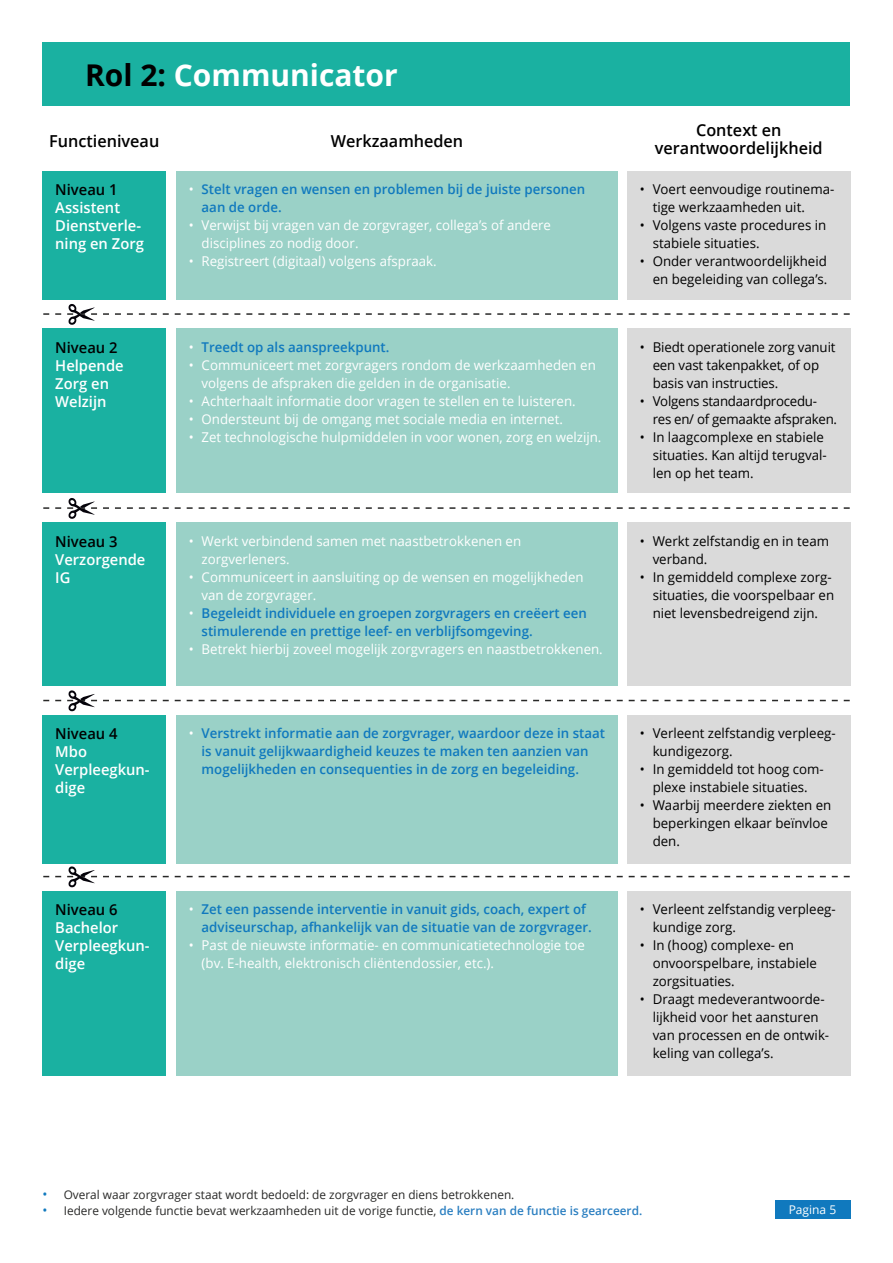
<style>
.page{position:relative;width:893px;height:1263px;background:#fff}
.page>*{position:absolute;margin:0;border:0;box-sizing:border-box;transform-origin:0 0}
.t1{font:700 30px "Open Sans";color:#fff}
.t2{font:600 16.5px/18px "Open Sans";color:#000;text-align:center}
.t3{font:600 15px/18px "Open Sans";color:#fff}
.t4{font:600 15px "Open Sans";color:#000}
.t5{font:13.5px/18px "Open Sans";color:#000}
.t6{font:13.5px/18px "Open Sans";color:#fff}
.t7{font:600 13.5px/18px "Open Sans";color:#1079be}
.t8{font:13.5px/18px "Open Sans";letter-spacing:-.02em;color:#000}
.t9{font:12px "Open Sans";color:#282827}
.t10{font:12px "Open Sans";color:#fff}
.s1{color:#000}
.s2{font-weight:400;color:#fff}
.s3{font-size:13.5px;color:#1079be}
.s4{font-weight:600;color:#2b7fc1}
</style>
<div class="page">
<div style="left:774px;top:1201px;width:76px;height:18px;background:#1079be"></div>
<div style="left:43px;top:43px;width:807px;height:63px;background:#1ab1a1"></div>
<div style="left:43px;top:171px;width:123px;height:129px;background:#1ab1a1"></div>
<div style="left:176px;top:171px;width:442px;height:129px;background:#9ad1c7"></div>
<div style="left:627px;top:171px;width:223px;height:129px;background:#dadada"></div>
<div style="left:43px;top:329px;width:123px;height:164px;background:#1ab1a1"></div>
<div style="left:176px;top:329px;width:442px;height:164px;background:#9ad1c7"></div>
<div style="left:627px;top:329px;width:223px;height:164px;background:#dadada"></div>
<div style="left:43px;top:522px;width:123px;height:164px;background:#1ab1a1"></div>
<div style="left:176px;top:523px;width:442px;height:163px;background:#9ad1c7"></div>
<div style="left:627px;top:523px;width:223px;height:163px;background:#dadada"></div>
<svg style="left:43px;top:498px;width:807px;height:21px"></svg>
<svg style="left:43px;top:304px;width:807px;height:21px"></svg>
<div style="left:43px;top:715px;width:123px;height:148px;background:#1ab1a1"></div>
<div style="left:176px;top:715px;width:442px;height:148px;background:#9ad1c7"></div>
<div style="left:627px;top:715px;width:223px;height:148px;background:#dadada"></div>
<svg style="left:43px;top:690px;width:807px;height:22px"></svg>
<div style="left:43px;top:891px;width:123px;height:184px;background:#1ab1a1"></div>
<div style="left:176px;top:891px;width:442px;height:184px;background:#9ad1c7"></div>
<div style="left:627px;top:891px;width:223px;height:184px;background:#dadada"></div>
<svg style="left:43px;top:866px;width:807px;height:22px"></svg>
<h1 class="t1" style="left:85px;top:54px;width:314px"><span class="s1">Rol 2:</span> Communicator</h1>
<p class="t2" style="left:49px;top:132px;width:112px">Functieniveau</p>
<p class="t2" style="left:331px;top:132px;width:134px">Werkzaamheden</p>
<p class="t2" style="left:655px;top:121px;width:169px">Context en verantwoordelijkheid</p>
<p class="t4" style="left:55px;top:180px;width:64px">Niveau 1</p>
<p class="t3" style="left:55px;top:199px;width:90px">Assistent<br>Dienstverle&shy;ning en Zorg</p>
<p class="t4" style="left:55px;top:337px;width:64px">Niveau 2</p>
<p class="t3" style="left:55px;top:356px;width:70px">Helpende<br>Zorg en<br>Welzijn</p>
<p class="t4" style="left:55px;top:531px;width:64px">Niveau 3</p>
<p class="t3" style="left:55px;top:550px;width:92px">Verzorgende<br>IG</p>
<p class="t4" style="left:55px;top:723px;width:64px">Niveau 4</p>
<p class="t3" style="left:55px;top:742px;width:96px">Mbo<br>Verpleegkun&shy;dige</p>
<p class="t4" style="left:55px;top:899px;width:64px">Niveau 6</p>
<p class="t3" style="left:55px;top:918px;width:96px">Bachelor<br>Verpleegkun&shy;dige</p>
<p class="t7" style="left:202px;top:180px;width:385px;text-indent:-13px"><span class="s2">•</span> Stelt vragen en wensen en problemen bij de juiste personen aan de orde.</p>
<p class="t6" style="left:202px;top:216px;width:351px;text-indent:-13px">• Verwijst bij vragen van de zorgvrager, collega’s of andere disciplines zo nodig door.</p>
<p class="t6" style="left:189px;top:252px;width:249px">• Registreert (digitaal) volgens afspraak.</p>
<p class="t7" style="left:189px;top:338px;width:202px"><span class="s2">•</span> Treedt op als aanspreekpunt.</p>
<p class="t6" style="left:202px;top:356px;width:396px;text-indent:-13px">• Communiceert met zorgvragers rondom de werkzaamheden en volgens de afspraken die gelden in de organisatie.</p>
<p class="t6" style="left:189px;top:392px;width:388px">• Achterhaalt informatie door vragen te stellen en te luisteren.</p>
<p class="t6" style="left:189px;top:410px;width:376px">• Ondersteunt bij de omgang met sociale media en internet.</p>
<p class="t6" style="left:189px;top:428px;width:414px">• Zet technologische hulpmiddelen in voor wonen, zorg en welzijn.</p>
<p class="t6" style="left:202px;top:531px;width:321px;text-indent:-13px">• Werkt verbindend samen met naastbetrokkenen en zorgverleners.</p>
<p class="t6" style="left:202px;top:567px;width:383px;text-indent:-13px">• Communiceert in aansluiting op de wensen en mogelijkheden van de zorgvrager.</p>
<p class="t7" style="left:202px;top:603px;width:387px;text-indent:-13px"><span class="s2">•</span> Begeleidt individuele en groepen zorgvragers en creëert een stimulerende en prettige leef- en verblijfsomgeving.</p>
<p class="t6" style="left:189px;top:639px;width:415px">• Betrekt hierbij zoveel mogelijk zorgvragers en naastbetrokkenen.</p>
<p class="t5" style="left:653px;top:180px;width:183px;text-indent:-13px">• Voert eenvoudige routinema&shy;tige werkzaamheden uit.</p>
<p class="t5" style="left:653px;top:216px;width:175px;text-indent:-13px">• Volgens vaste procedures in stabiele situaties.</p>
<p class="t5" style="left:640px;top:252px;width:189px;text-align:right">• Onder verantwoordelijkheid en begeleiding van collega’s.</p>
<p class="t5" style="left:653px;top:338px;width:184px;text-indent:-13px">• Biedt operationele zorg vanuit een vast takenpakket, of op basis van instructies.</p>
<p class="t8" style="left:653px;top:392px;width:186px;text-indent:-13px">• Volgens standaardprocedu&shy;res en/ of gemaakte afspraken.</p>
<p class="t5" style="left:653px;top:428px;width:176px;text-indent:-13px">• In laagcomplexe en stabiele situaties. Kan altijd terugval&shy;len op het team.</p>
<p class="t5" style="left:653px;top:531px;width:178px;text-indent:-13px">• Werkt zelfstandig en in team verband.</p>
<p class="t5" style="left:653px;top:567px;width:183px;text-indent:-13px">• In gemiddeld complexe zorg&shy;situaties, die voorspelbaar en niet levensbedreigend zijn.</p>
<p class="t7" style="left:202px;top:724px;width:405px;text-indent:-13px"><span class="s2">•</span> Verstrekt informatie aan de zorgvrager, waardoor deze in staat is vanuit gelijkwaardigheid keuzes te maken ten aanzien van mogelijkheden en consequenties in de zorg en begeleiding.</p>
<p class="t5" style="left:653px;top:724px;width:185px;text-indent:-13px">• Verleent zelfstandig verpleeg&shy;kundigezorg.</p>
<p class="t5" style="left:640px;top:760px;width:185px;text-align:center">• In gemiddeld tot hoog com&shy;plexe instabiele situaties.</p>
<p class="t5" style="left:653px;top:796px;width:180px;text-indent:-13px">• Waarbij meerdere ziekten en beperkingen elkaar beïnvloe den.</p>
<p class="t7" style="left:202px;top:900px;width:392px;text-indent:-13px"><span class="s2">•</span> Zet een passende interventie in vanuit gids, coach, expert of adviseurschap, afhankelijk van de situatie van de zorgvrager.</p>
<p class="t6" style="left:202px;top:936px;width:385px;text-indent:-13px">• Past de nieuwste informatie- en communicatietechnologie toe (bv. E-health, elektronisch cliëntendossier, etc.).</p>
<p class="t5" style="left:653px;top:900px;width:185px;text-indent:-13px">• Verleent zelfstandig verpleeg&shy;kundige zorg.</p>
<p class="t5" style="left:653px;top:936px;width:166px;text-indent:-13px">• In (hoog) complexe- en onvoorspelbare, instabiele zorgsituaties.</p>
<p class="t5" style="left:653px;top:990px;width:178px;text-indent:-13px">• Draagt medeverantwoorde&shy;lijkheid voor het aansturen van processen en de ontwik&shy;keling van collega’s.</p>
<p class="t9" style="left:43px;top:1186px;width:473px"><span class="s3">•</span> Overal waar zorgvrager staat wordt bedoeld: de zorgvrager en diens betrokkenen.</p>
<p class="t9" style="left:43px;top:1202px;width:601px"><span class="s3">•</span> Iedere volgende functie bevat werkzaamheden uit de vorige functie, <span class="s4">de kern van de functie is gearceerd.</span></p>
<p class="t10" style="left:789px;top:1202px;width:49px">Pagina 5</p>
</div>
